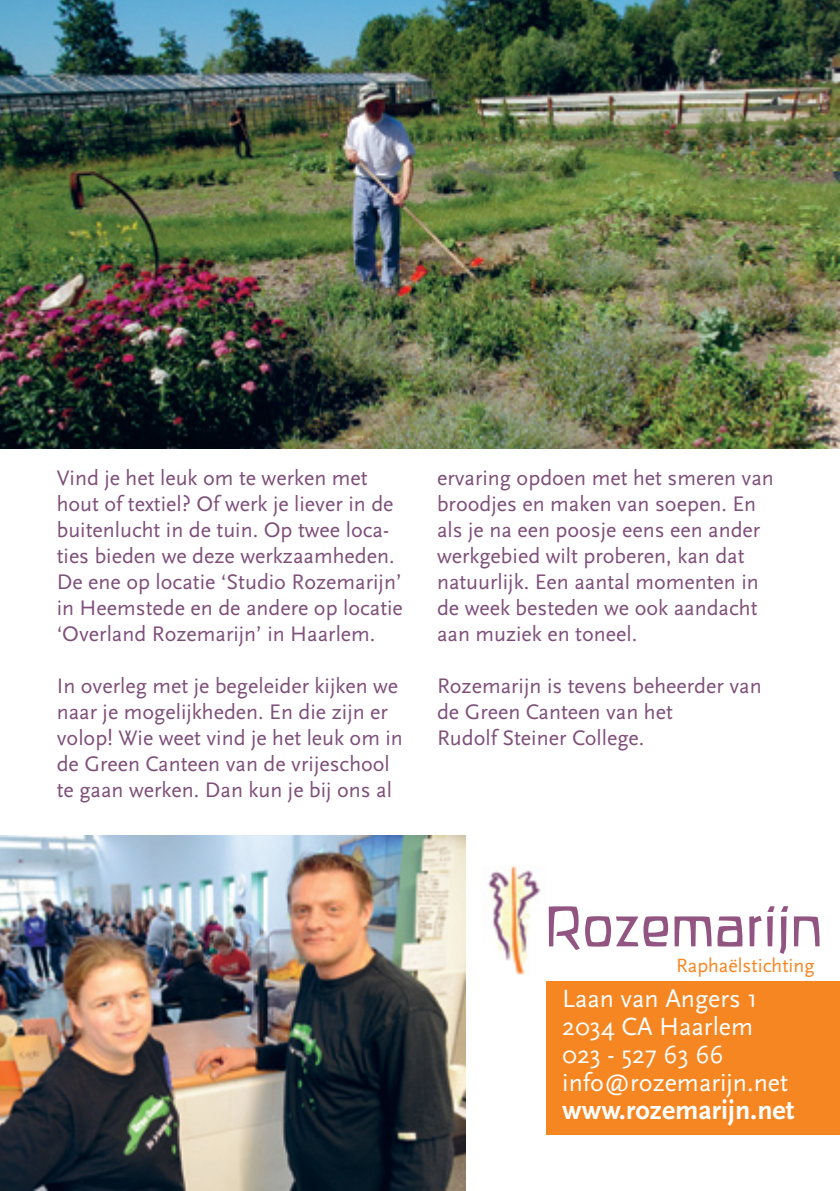
<style>
.page{position:relative;width:840px;height:1191px;background:#fff}
.page>*{position:absolute;margin:0;border:0;box-sizing:border-box;transform-origin:0 0}
.t1{font:59.6px "ROBIRKE Normal";color:#925582}
.t2{font:700 28px "Scala Sans";color:#fff}
.t3{font:26px/28px "Scala Sans";color:#fff}
.t4{font:22px/26px "Scala Sans";color:#7e4f7a}
.t5{font:20px "Scala Sans";color:#f68622}
</style>
<div class="page">
<img style="left:0;top:0;width:839px;height:448px">
<img style="left:0;top:836px;width:465px;height:355px">
<div style="left:546px;top:981px;width:293px;height:153px;background:#f68622"></div>
<img style="left:487px;top:866px;width:54px;height:109px">
<p class="t4" style="left:57px;top:465px;width:347px">Vind je het leuk om te werken met hout of textiel? Of werk je liever in de buitenlucht in de tuin. Op twee loca&shy;ties bieden we deze werkzaamheden.<br>De ene op locatie ‘Studio Rozemarijn’ in Heemstede en de andere op locatie ‘Overland Rozemarijn’ in Haarlem.</p>
<p class="t4" style="left:57px;top:673px;width:347px">In overleg met je begeleider kijken we naar je mogelijkheden. En die zijn er volop! Wie weet vind je het leuk om in de Green Canteen van de vrijeschool te gaan werken. Dan kun je bij ons al</p>
<p class="t4" style="left:437px;top:465px;width:338px">ervaring opdoen met het smeren van broodjes en maken van soepen. En als je na een poosje eens een ander werkgebied wilt proberen, kan dat natuurlijk. Een aantal momenten in de week besteden we ook aandacht aan muziek en toneel.</p>
<p class="t4" style="left:437px;top:673px;width:326px">Rozemarijn is tevens beheerder van de Green Canteen van het<br>Rudolf Steiner College.</p>
<h1 class="t1" style="left:545px;top:895px;width:279px">Rozemarijn</h1>
<p class="t3" style="left:562px;top:985px;width:227px">Laan van Angers 1<br>2034 CA Haarlem<br>023 - 527 63 66 info@rozemarijn.net</p>
<p class="t2" style="left:562px;top:1095px;width:233px">www.rozemarijn.net</p>
<p class="t5" style="left:675px;top:954px;width:140px">Raphaëlstichting</p>
</div>
